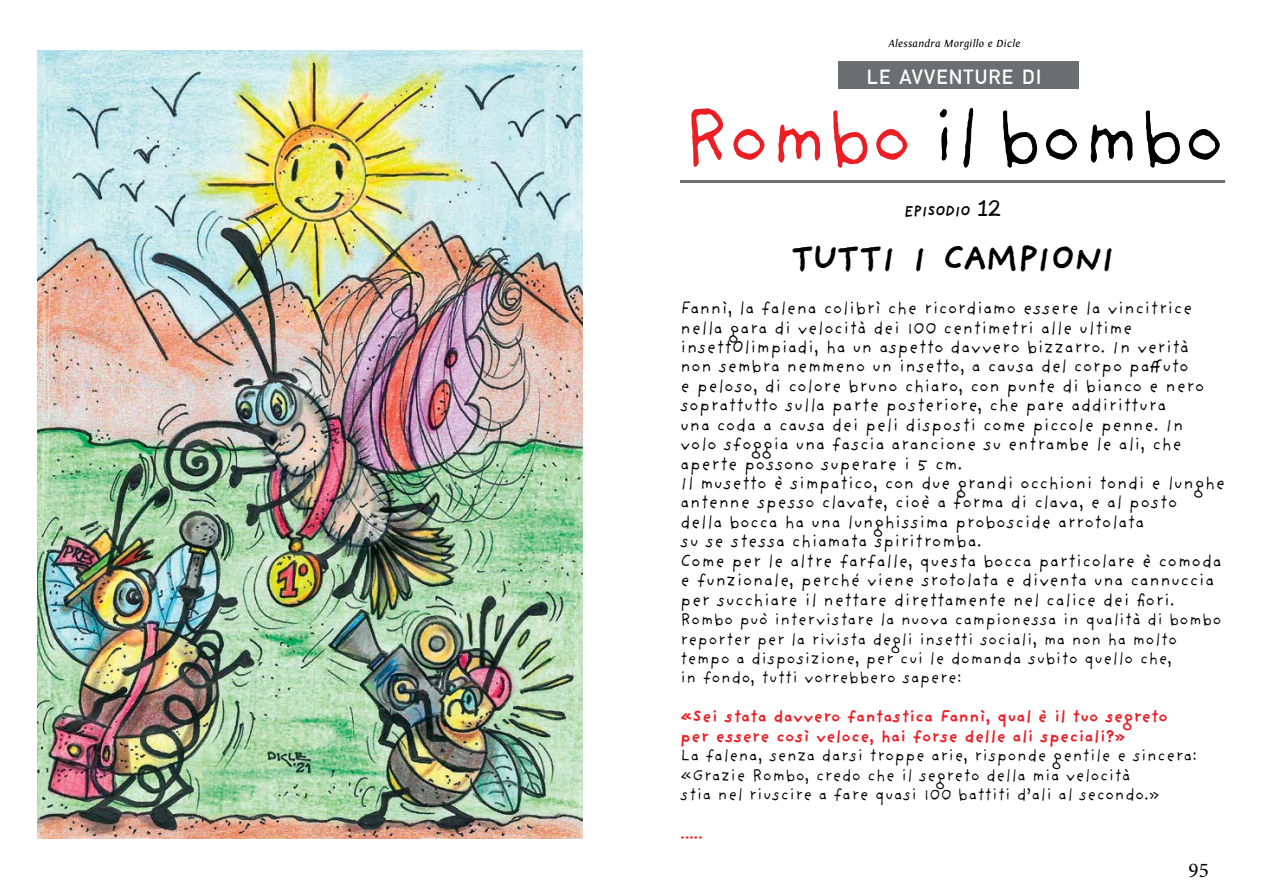
<style>
.page{position:relative;width:1263px;height:893px;background:#fff}
.page>*{position:absolute;margin:0;border:0;box-sizing:border-box;transform-origin:0 0}
.t1{font:79.95px "Providence Sans Pro";letter-spacing:-.04em;color:#000}
.t2{font:700 35.7px "Providence Sans Pro";letter-spacing:-.055em;color:#000}
.t3{font:21px "Minion Pro";color:#000}
.t4{font:700 20.1px "DIN Alternate";letter-spacing:.055em;color:#fff}
.t5{font:18.3px/19.5px "Providence Sans Pro";color:#000}
.t6{font:17.25px/19.5px "Providence Sans Pro";color:#000}
.t7{font:700 17.25px/19.5px "Providence Sans Pro";color:#ed1d24}
.t8{font:700 15.15px "Providence Sans Pro";letter-spacing:-.055em;color:#000}
.t9{font:italic 10.8px "Fontin";letter-spacing:.03em;color:#000}
.s1{color:#ed1d24}
.s2{font-family:"Lavi";font-weight:400;font-size:21.6px}
</style>
<div class="page">
<img style="left:37px;top:50px;width:545px;height:789px">
<div style="left:838px;top:61px;width:240px;height:28px;background:#6d6e71"></div>
<hr style="left:680px;top:181px;width:545px;height:2px;background:#6d6e71">
<p class="t9" style="left:889px;top:37px;width:133px">Alessandra Morgillo e Dicle</p>
<p class="t4" style="left:867px;top:61px;width:176px">LE AVVENTURE DI</p>
<h1 class="t1" style="left:680px;top:89px;width:547px"><span class="s1">Rombo</span> il bombo</h1>
<p class="t8" style="left:904px;top:202px;width:98px">episodio <span class="s2">12</span></p>
<h2 class="t2" style="left:790px;top:237px;width:328px">tutti i campioni</h2>
<p class="t5" style="left:680px;top:298px;width:546px">Fannì, la falena colibrì che ricordiamo essere la vincitrice nella gara di velocità dei 100 centimetri alle ultime insettOlimpiadi, ha un aspetto davvero bizzarro. In verità non sembra nemmeno un insetto, a causa del corpo paffuto<br>e peloso, di colore bruno chiaro, con punte di bianco e nero soprattutto sulla parte posteriore, che pare addirittura<br>una coda a causa dei peli disposti come piccole penne. In<br>volo sfoggia una fascia arancione su entrambe le ali, che aperte possono superare i 5 cm.<br>Il musetto è simpatico, con due grandi occhioni tondi e lunghe antenne spesso clavate, cioè a forma di clava, e al posto<br>della bocca ha una lunghissima proboscide arrotolata<br>su se stessa chiamata spiritromba.<br>Come per le altre farfalle, questa bocca particolare è comoda e funzionale, perché viene srotolata e diventa una cannuccia per succhiare il nettare direttamente nel calice dei fiori.</p>
<p class="t6" style="left:680px;top:609px;width:543px">Rombo può intervistare la nuova campionessa in qualità di bombo reporter per la rivista degli insetti sociali, ma non ha molto tempo a disposizione, per cui le domanda subito quello che,<br>in fondo, tutti vorrebbero sapere:</p>
<p class="t7" style="left:680px;top:707px;width:489px">«Sei stata davvero fantastica Fannì, qual è il tuo segreto per essere così veloce, hai forse delle ali speciali?»</p>
<p class="t6" style="left:680px;top:745px;width:518px">La falena, senza darsi troppe arie, risponde gentile e sincera: «Grazie Rombo, credo che il segreto della mia velocità<br>stia nel riuscire a fare quasi 100 battiti d’ali al secondo.»</p>
<p class="t7" style="left:680px;top:823px;width:24px">.....</p>
<p class="t3" style="left:1188px;top:857px;width:22px">95</p>
</div>
